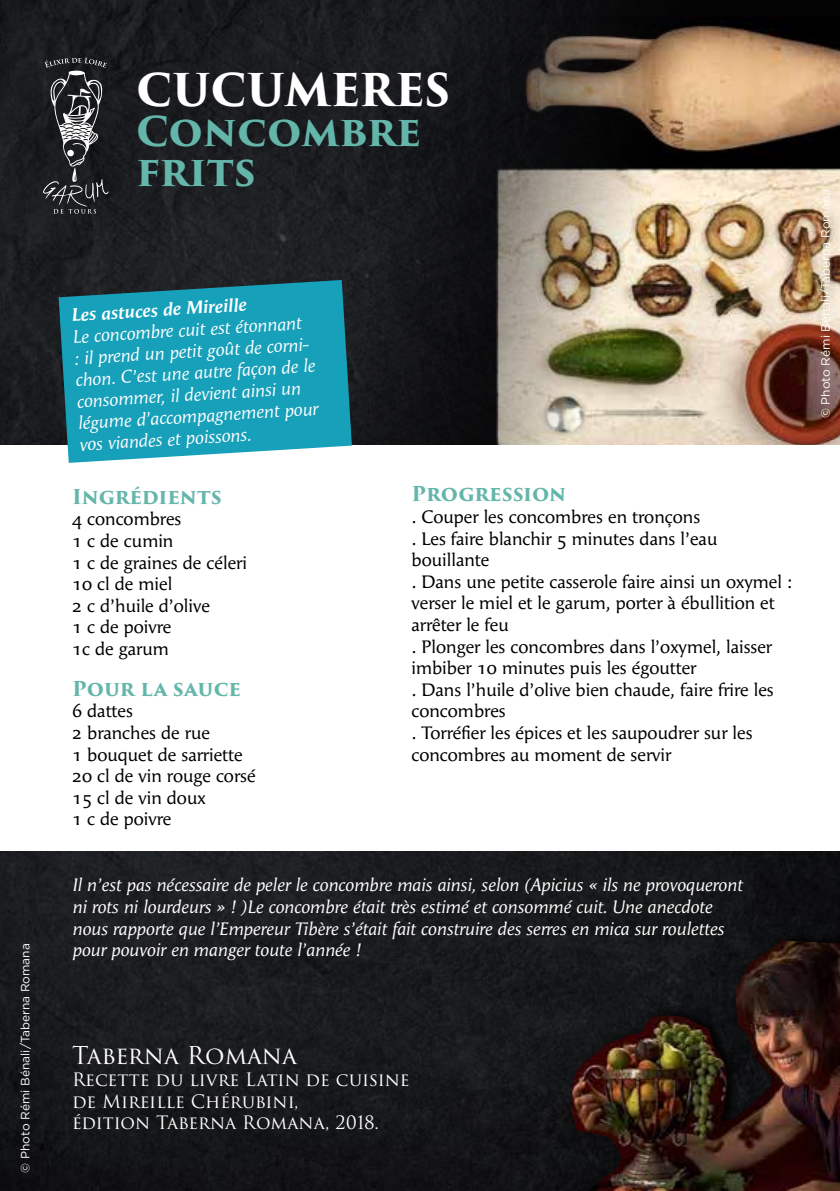
<style>
.page{position:relative;width:840px;height:1191px;background:#fff}
.page>*{position:absolute;margin:0;border:0;box-sizing:border-box;transform-origin:0 0}
.t1{font:700 44px "Trajan Pro 3";letter-spacing:-.005em;color:#fff}
.t2{font:700 40px/40px "Trajan Pro 3";letter-spacing:-.005em;color:#64b6ab}
.t3{font:24px "Trajan Pro 3";color:#fff}
.t4{font:700 20px "Trajan Pro 3";color:#64b6ab}
.t5{font:18px/21.6px "Angie";color:#000}
.t6{font:italic 18px/21.6px "Angie";color:#fff}
.t7{font:18px/21.6px "Trajan Pro 3";color:#fff}
.t8{font:italic 700 18px "Angie";color:#fff}
.t9{font:12px "Gotham";color:#fff}
</style>
<div class="page">
<img style="left:0;top:851px;width:839px;height:340px">
<div style="left:0;top:0;width:839px;height:482px;background:#1c1d20"></div>
<img style="left:374px;top:17px;width:465px;height:428px">
<div style="left:0;top:445px;width:839px;height:405px;background:#fff"></div>
<svg style="left:59px;top:280px;width:292px;height:183px;fill:#17a0ba"></svg>
<div style="left:569px;top:931px;width:270px;height:260px;background:#141517"></div>
<img style="left:571px;top:940px;width:268px;height:251px">
<svg style="left:43px;top:58px;width:66px;height:156px"></svg>
<p class="t9" style="left:18px;top:1172px;width:231px;rotate:-90deg">© Photo Rémi Bénali/Taberna Romana</p>
<h1 class="t1" style="left:136px;top:58px;width:315px">CUCUMERES</h1>
<h2 class="t2" style="left:136px;top:113px;width:286px">Concombre frits</h2>
<p class="t8" style="left:71px;top:305px;width:177px;rotate:-3deg">Les astuces de Mireille</p>
<p class="t6" style="left:72px;top:326px;width:242px;rotate:-3deg">Le concombre cuit est étonnant<br>: il prend un petit goût de corni&shy;chon. C’est une autre façon de le consommer, il devient ainsi un légume d’accompagnement pour vos viandes et poissons.</p>
<p class="t4" style="left:72px;top:481px;width:151px">Ingrédients</p>
<p class="t5" style="left:72px;top:509px;width:176px">4 concombres<br>1 c de cumin<br>1 c de graines de céleri<br>10 cl de miel<br>2 c d’huile d’olive<br>1 c de poivre<br>1c de garum</p>
<p class="t4" style="left:72px;top:673px;width:170px">Pour la sauce</p>
<p class="t5" style="left:72px;top:701px;width:185px">6 dattes<br>2 branches de rue<br>1 bouquet de sarriette<br>20 cl de vin rouge corsé<br>15 cl de vin doux<br>1 c de poivre</p>
<p class="t4" style="left:411px;top:479px;width:156px">Progression</p>
<p class="t5" style="left:411px;top:506px;width:382px">. Couper les concombres en tronçons<br>. Les faire blanchir 5 minutes dans l’eau bouillante<br>. Dans une petite casserole faire ainsi un oxymel : verser le miel et le garum, porter à ébullition et arrêter le feu<br>. Plonger les concombres dans l’oxymel, laisser imbiber 10 minutes puis les égoutter<br>. Dans l’huile d’olive bien chaude, faire frire les concombres<br>. Torréfier les épices et les saupoudrer sur les concombres au moment de servir</p>
<p class="t6" style="left:72px;top:875px;width:671px">Il n’est pas nécessaire de peler le concombre mais ainsi, selon (Apicius « ils ne provoqueront ni rots ni lourdeurs » ! )Le concombre était très estimé et consommé cuit. Une anecdote nous rapporte que l’Empereur Tibère s’était fait construire des serres en mica sur roulettes pour pouvoir en manger toute l’année !</p>
<p class="t9" style="left:817px;top:418px;width:231px;rotate:-90deg">© Photo Rémi Bénali/Taberna Romana</p>
<h3 class="t3" style="left:72px;top:1039px;width:226px">Taberna Romana</h3>
<p class="t7" style="left:72px;top:1069px;width:339px">Recette du livre Latin de cuisine de Mireille Chérubini,<br>édition Taberna Romana, 2018.</p>
</div>
